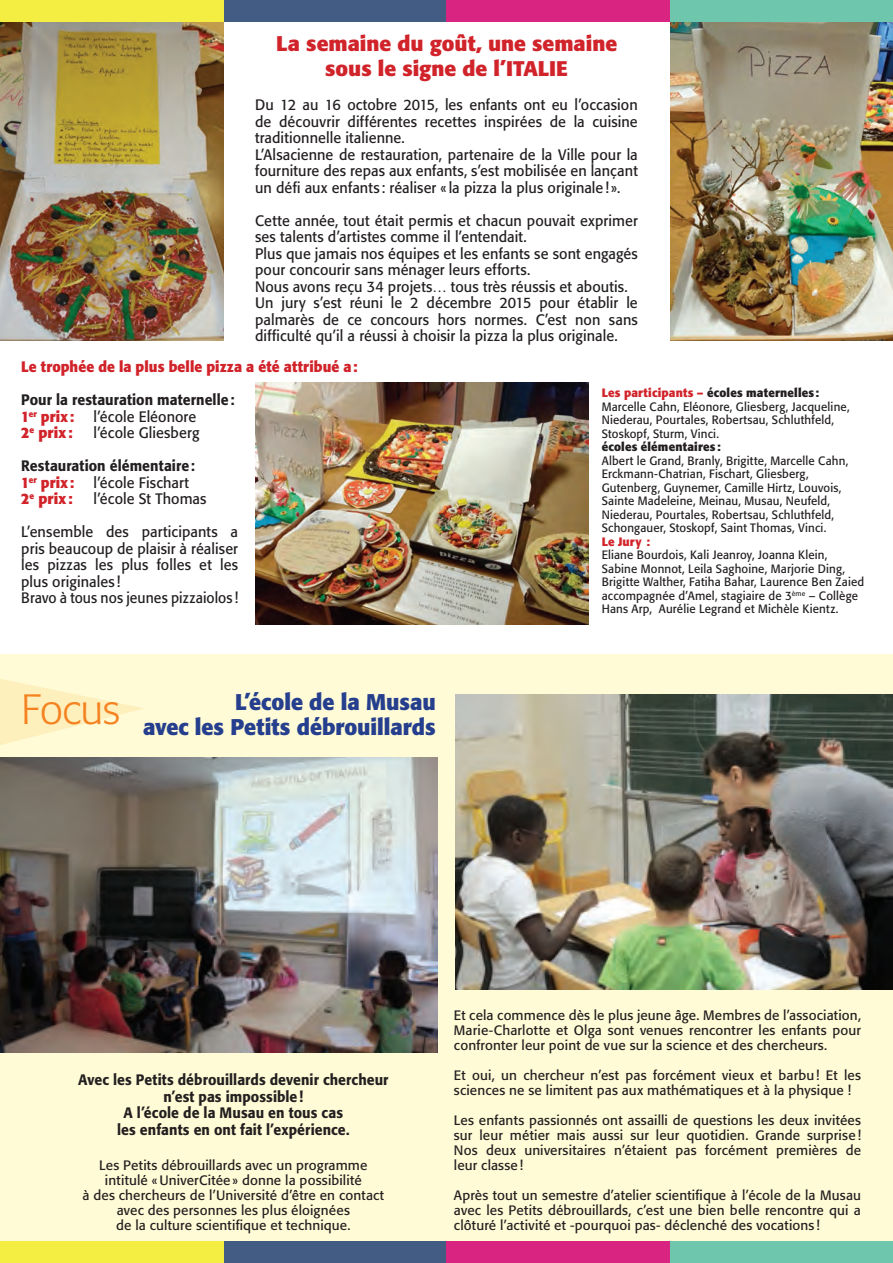
<style>
.page{position:relative;width:893px;height:1263px;background:#fff}
.page>*{position:absolute;margin:0;border:0;box-sizing:border-box;transform-origin:0 0}
.t1{font:300 42px "Formata";letter-spacing:-.01em;color:#f58220}
.t2{font:700 22.5px/25.5px "Formata";color:#253f8e;text-align:right;scale:.95 1}
.t3{font:700 21px/25.5px "Formata";letter-spacing:-.005em;color:#d1232a;text-align:center}
.t4{font:15px/16.5px "Formata";letter-spacing:.005em;color:#231f20;scale:.96 1}
.t5{font:500 15px/16.5px "Formata";letter-spacing:.005em;color:#231f20;scale:.93 1}
.t6{font:700 15px "Formata";letter-spacing:.01em;color:#d1232a;scale:.93 1}
.t7{font:700 15px "Formata";letter-spacing:.01em;color:#d1232a;scale:.96 1}
.t8{font:13.5px/15px "Formata";letter-spacing:.01em;color:#231f20;text-align:justify}
.t9{font:12px/13.5px "Formata";letter-spacing:.015em;color:#231f20;scale:.96 1}
.t10{font:700 12px "Formata";letter-spacing:.02em;color:#231f20;scale:.96 1}
.t11{font:700 12px "Formata";letter-spacing:.02em;color:#d1232a;scale:.96 1}
.s1{font-weight:700;color:#d1232a}
.s2{font-weight:700}
</style>
<div class="page">
<img style="left:0;top:21px;width:224px;height:319px">
<img style="left:255px;top:383px;width:334px;height:241px">
<img style="left:670px;top:21px;width:223px;height:319px">
<div style="left:0;top:655px;width:893px;height:608px;background:#fffbd6"></div>
<img style="left:0;top:757px;width:438px;height:295px">
<img style="left:455px;top:694px;width:438px;height:295px">
<svg style="left:0;top:679px;width:144px;height:66px"></svg>
<div style="left:223px;top:0;width:223px;height:21px;background:#425c83"></div>
<div style="left:670px;top:0;width:223px;height:21px;background:#6ec7ad"></div>
<div style="left:446px;top:0;width:224px;height:21px;background:#d92581"></div>
<div style="left:0;top:0;width:223px;height:21px;background:#f4ed42"></div>
<div style="left:223px;top:1242px;width:223px;height:21px;background:#425c83"></div>
<div style="left:670px;top:1242px;width:223px;height:21px;background:#6ec7ad"></div>
<div style="left:446px;top:1242px;width:224px;height:21px;background:#d92581"></div>
<div style="left:0;top:1242px;width:223px;height:21px;background:#f4ed42"></div>
<h3 class="t3" style="left:276px;top:30px;width:342px">La semaine du goût, une semaine sous le signe de l’ITALIE</h3>
<p class="t4" style="left:255px;top:97px;width:400px">Du 12 au 16 octobre 2015, les enfants ont eu l’occasion de découvrir différentes recettes inspirées de la cuisine traditionnelle italienne.<br>L’Alsacienne de restauration, partenaire de la Ville pour la fourniture des repas aux enfants, s’est mobilisée en lançant un défi aux enfants : réaliser « la pizza la plus originale ! ».</p>
<p class="t4" style="left:255px;top:212px;width:400px">Cette année, tout était permis et chacun pouvait exprimer ses talents d’artistes comme il l’entendait.<br>Plus que jamais nos équipes et les enfants se sont engagés pour concourir sans ménager leurs efforts.<br>Nous avons reçu 34 projets… tous très réussis et aboutis.<br>Un jury s’est réuni le 2 décembre 2015 pour établir le palmarès de ce concours hors normes. C’est non sans difficulté qu’il a réussi à choisir la pizza la plus originale.</p>
<p class="t6" style="left:21px;top:357px;width:363px">Le trophée de la plus belle pizza a été attribué a :</p>
<p class="t5" style="left:21px;top:391px;width:231px">Pour la restauration maternelle :<br><span class="s1">1</span><sup>er</sup> <span class="s1">prix :</span></p>
<p class="t4" style="left:94px;top:408px;width:109px">l’école Eléonore</p>
<p class="t7" style="left:21px;top:423px;width:55px">2<sup>e</sup> prix :</p>
<p class="t4" style="left:94px;top:425px;width:112px">l’école Gliesberg</p>
<p class="t5" style="left:21px;top:457px;width:188px">Restauration élémentaire :<br><span class="s1">1</span><sup>er</sup> <span class="s1">prix :</span></p>
<p class="t4" style="left:94px;top:474px;width:101px">l’école Fischart</p>
<p class="t7" style="left:21px;top:489px;width:55px">2<sup>e</sup> prix :</p>
<p class="t4" style="left:94px;top:491px;width:119px">l’école St Thomas</p>
<p class="t4" style="left:21px;top:524px;width:227px">L’ensemble des participants a pris beaucoup de plaisir à réaliser les pizzas les plus folles et les plus originales !<br>Bravo à tous nos jeunes pizzaiolos !</p>
<h1 class="t1" style="left:21px;top:684px;width:101px">Focus</h1>
<h2 class="t2" style="left:143px;top:689px;width:310px">L’école de la Musau<br>avec les Petits débrouillards</h2>
<p class="t9" style="left:602px;top:386px;width:260px"><span class="s1">Les participants –</span> <span class="s2">écoles maternelles :<br></span>Marcelle Cahn, Eléonore, Gliesberg, Jacqueline, Niederau, Pourtales, Robertsau, Schluthfeld, Stoskopf, Sturm, Vinci.</p>
<p class="t10" style="left:602px;top:439px;width:125px">écoles élémentaires :</p>
<p class="t9" style="left:602px;top:453px;width:258px">Albert le Grand, Branly, Brigitte, Marcelle Cahn, Erckmann-Chatrian, Fischart, Gliesberg, Gutenberg, Guynemer, Camille Hirtz, Louvois, Sainte Madeleine, Meinau, Musau, Neufeld, Niederau, Pourtales, Robertsau, Schluthfeld, Schongauer, Stoskopf, Saint Thomas, Vinci.</p>
<p class="t11" style="left:602px;top:534px;width:52px">Le Jury :</p>
<p class="t9" style="left:602px;top:548px;width:275px">Eliane Bourdois, Kali Jeanroy, Joanna Klein, Sabine Monnot, Leila Saghoine, Marjorie Ding, Brigitte Walther, Fatiha Bahar, Laurence Ben Zaied accompagnée d’Amel, stagiaire de 3<sup>ème</sup> – Collège Hans Arp, Aurélie Legrand et Michèle Kientz.</p>
<p class="t5" style="left:78px;top:1072px;width:335px;text-align:center">Avec les Petits débrouillards devenir chercheur n’est pas impossible !<br>A l’école de la Musau en tous cas<br>les enfants en ont fait l’expérience.</p>
<p class="t8" style="left:82px;top:1158px;width:303px;text-align:center">Les Petits débrouillards avec un programme intitulé « UniverCitée » donne la possibilité<br>à des chercheurs de l’Université d’être en contact avec des personnes les plus éloignées<br>de la culture scientifique et technique.</p>
<p class="t8" style="left:454px;top:1008px;width:409px">Et cela commence dès le plus jeune âge. Membres de l’association, Marie-Charlotte et Olga sont venues rencontrer les enfants pour confronter leur point de vue sur la science et des chercheurs.</p>
<p class="t8" style="left:454px;top:1068px;width:409px">Et oui, un chercheur n’est pas forcément vieux et barbu ! Et les sciences ne se limitent pas aux mathématiques et à la physique !</p>
<p class="t8" style="left:454px;top:1113px;width:409px">Les enfants passionnés ont assailli de questions les deux invitées sur leur métier mais aussi sur leur quotidien. Grande surprise !<br>Nos deux universitaires n’étaient pas forcément premières de leur classe !</p>
<p class="t8" style="left:454px;top:1188px;width:409px">Après tout un semestre d’atelier scientifique à l’école de la Musau avec les Petits débrouillards, c’est une bien belle rencontre qui a clôturé l’activité et -pourquoi pas- déclenché des vocations !</p>
</div>
